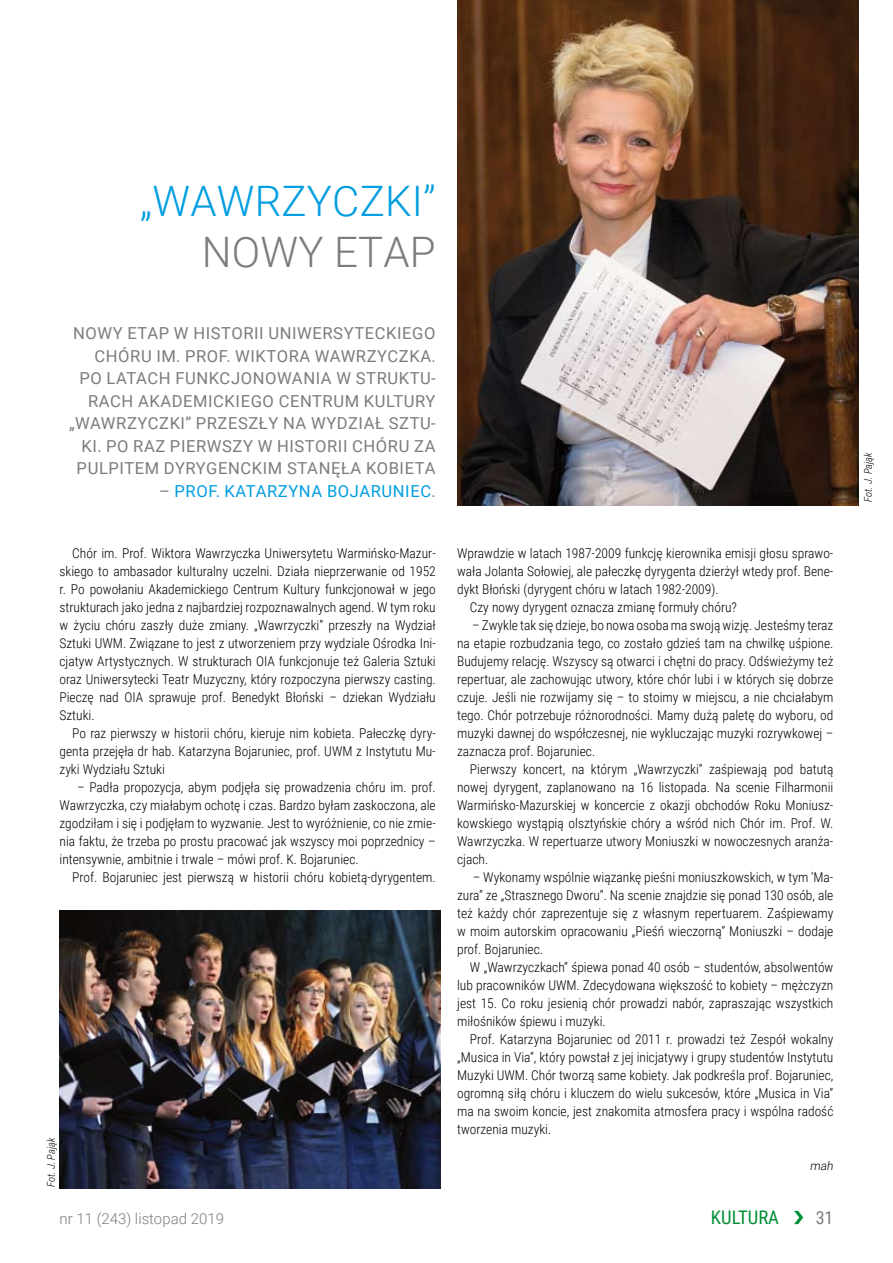
<style>
.page{position:relative;width:893px;height:1263px;background:#fff}
.page>*{position:absolute;margin:0;border:0;box-sizing:border-box;transform-origin:0 0}
.t1{font:300 42px "Roboto";letter-spacing:.005em;color:#009ee0}
.t2{font:300 42px "Roboto";letter-spacing:.005em;color:#7b7c7e}
.t3{font:18.75px "Roboto Condensed";color:#009036}
.t4{font:18px "Roboto Condensed";color:#7b7c7e}
.t5{font:16.5px "Roboto";letter-spacing:.035em;color:#7b7c7e}
.t6{font:16.5px "Roboto";color:#009ee0}
.t7{font:300 15px "Roboto";color:#7b7c7e}
.t8{font:300 13.5px/18px "Roboto Condensed";color:#000;text-align:justify}
.t9{font:italic 300 12px "Roboto";color:#000}
.t10{font:italic 300 10.5px "Roboto Condensed";color:#000}
.s1{color:#7b7c7e}
</style>
<div class="page">
<svg style="left:794px;top:1211px;width:9px;height:13px"></svg>
<img style="left:457px;top:0;width:402px;height:506px">
<img style="left:60px;top:911px;width:380px;height:277px">
<h1 class="t1" style="left:140px;top:172px;width:297px">„WAWRZYCZKI”</h1>
<h1 class="t2" style="left:202px;top:223px;width:235px">NOWY ETAP</h1>
<p class="t5" style="left:73px;top:322px;width:66px">NOWY ETAP</p>
<p class="t5" style="left:174px;top:322px;width:41px">W HISTORII</p>
<p class="t5" style="left:268px;top:322px;width:12px">UNIWERS</p>
<p class="t5" style="left:344px;top:322px;width:22px">YTECKIE</p>
<p class="t5" style="left:412px;top:322px;width:23px">GO</p>
<p class="t5" style="left:95px;top:344px;width:167px">CHÓRU IM. PROF. WIKTORA</p>
<p class="t5" style="left:315px;top:344px;width:28px">WAWRZ</p>
<p class="t5" style="left:377px;top:344px;width:22px">YCZKA</p>
<p class="t5" style="left:431px;top:344px;width:6px">.</p>
<p class="t5" style="left:79px;top:367px;width:39px">PO LATAC</p>
<p class="t5" style="left:159px;top:367px;width:29px">H FUNKCJONOWANIA</p>
<p class="t5" style="left:336px;top:367px;width:31px">W STRUKTU</p>
<p class="t5" style="left:431px;top:367px;width:6px">-</p>
<p class="t5" style="left:88px;top:389px;width:12px">RAC</p>
<p class="t5" style="left:122px;top:389px;width:39px">H AKADEMICKIE</p>
<p class="t5" style="left:251px;top:389px;width:52px">GO CENTRUM</p>
<p class="t5" style="left:364px;top:389px;width:22px">KULTUR</p>
<p class="t5" style="left:426px;top:389px;width:11px">Y</p>
<p class="t5" style="left:69px;top:412px;width:34px">„WAWRZ</p>
<p class="t5" style="left:138px;top:412px;width:21px">YCZKI</p>
<p class="t5" style="left:185px;top:412px;width:22px">” PRZESZ</p>
<p class="t5" style="left:259px;top:412px;width:88px">ŁY NA WYDZIA</p>
<p class="t5" style="left:375px;top:412px;width:35px">Ł SZTU</p>
<p class="t5" style="left:431px;top:412px;width:6px">-</p>
<p class="t5" style="left:82px;top:434px;width:63px">KI. PORAZ</p>
<p class="t5" style="left:170px;top:434px;width:12px">PIERWSZ</p>
<p class="t5" style="left:243px;top:434px;width:56px">Y W HISTORII</p>
<p class="t5" style="left:352px;top:434px;width:74px">CHÓRU ZA</p>
<p class="t5" style="left:77px;top:457px;width:11px">PULPITEM</p>
<p class="t5" style="left:164px;top:457px;width:66px">DYRYGENCKIM</p>
<p class="t5" style="left:287px;top:457px;width:12px">STAN</p>
<p class="t5" style="left:331px;top:457px;width:46px">ĘŁA KOBIETA</p>
<p class="t6" style="left:159px;top:479px;width:27px"><span class="s1">–</span> PROF</p>
<p class="t6" style="left:216px;top:479px;width:31px">. KATARZ</p>
<p class="t6" style="left:288px;top:479px;width:61px">YNA BOJARUNIEC</p>
<p class="t5" style="left:431px;top:479px;width:6px">.</p>
<p class="t8" style="left:60px;top:544px;width:378px;text-indent:13px">Chór im. Prof. Wiktora Wawrzyczka Uniwersytetu Warmińsko-Mazur&shy;skiego to ambasador kulturalny uczelni. Działa nieprzerwanie od 1952 r. Po powołaniu Akademickiego Centrum Kultury funkcjonował w jego strukturach jako jedna z najbardziej rozpoznawalnych agend. W tym roku w życiu chóru zaszły duże zmiany. „Wawrzyczki” przeszły na Wydział Sztuki UWM. Związane to jest z utworzeniem przy wydziale Ośrodka Ini&shy;cjatyw Artystycznych. W strukturach OIA funkcjonuje też Galeria Sztuki oraz Uniwersytecki Teatr Muzyczny, który rozpoczyna pierwszy casting.<br>Pieczę nad OIA sprawuje prof. Benedykt Błoński – dziekan Wydziału Sztuki.</p>
<p class="t8" style="left:60px;top:724px;width:378px;text-indent:13px">Po raz pierwszy w historii chóru, kieruje nim kobieta. Pałeczkę dyry&shy;genta przejęła dr hab. Katarzyna Bojaruniec, prof. UWM z Instytutu Mu&shy;zyki Wydziału Sztuki</p>
<p class="t8" style="left:60px;top:778px;width:378px;text-indent:17px">– Padła propozycja, abym podjęła się prowadzenia chóru im. prof.<br>Wawrzyczka, czy miałabym ochotę i czas. Bardzo byłam zaskoczona, ale zgodziłam i się i podjęłam to wyzwanie. Jest to wyróżnienie, co nie zmie&shy;nia faktu, że trzeba po prostu pracować jak wszyscy moi poprzednicy – intensywnie, ambitnie i trwale – mówi prof. K. Bojaruniec.</p>
<p class="t8" style="left:72px;top:868px;width:365px">Prof. Bojaruniec jest pierwszą w historii chóru kobietą-dyrygentem.</p>
<p class="t10" style="left:44px;top:1187px;width:51px;rotate:-90deg">Fot. J. Pająk</p>
<p class="t8" style="left:457px;top:544px;width:378px">Wprawdzie w latach 1987-2009 funkcję kierownika emisji głosu sprawo-</p>
<p class="t8" style="left:457px;top:562px;width:378px">wała Jolanta Sołowiej, ale pałeczkę dyrygenta dzierżył wtedy prof. Bene-</p>
<p class="t8" style="left:457px;top:580px;width:263px">dykt Błoński (dyrygent chóru w latach 1982-2009).</p>
<p class="t8" style="left:470px;top:598px;width:269px">Czy nowy dyrygent oznacza zmianę formuły chóru?</p>
<p class="t8" style="left:457px;top:616px;width:378px;text-indent:15px">– Zwykle tak się dzieje, bo nowa osoba ma swoją wizję. Jesteśmy teraz na etapie rozbudzania tego, co zostało gdzieś tam na chwilkę uśpione.<br>Budujemy relację. Wszyscy są otwarci i chętni do pracy. Odświeżymy też repertuar, ale zachowując utwory, które chór lubi i w których się dobrze czuje. Jeśli nie rozwijamy się – to stoimy w miejscu, a nie chciałabym tego. Chór potrzebuje różnorodności. Mamy dużą paletę do wyboru, od muzyki dawnej do współczesnej, nie wykluczając muzyki rozrywkowej – zaznacza prof. Bojaruniec.</p>
<p class="t8" style="left:457px;top:760px;width:378px;text-indent:13px">Pierwszy koncert, na którym „Wawrzyczki” zaśpiewają pod batutą nowej dyrygent, zaplanowano na 16 listopada. Na scenie Filharmonii Warmińsko-Mazurskiej w koncercie z okazji obchodów Roku Moniusz&shy;kowskiego wystąpią olsztyńskie chóry a wśród nich Chór im. Prof. W.<br>Wawrzyczka. W repertuarze utwory Moniuszki w nowoczesnych aranża&shy;cjach.</p>
<p class="t8" style="left:457px;top:868px;width:378px;text-indent:16px">– Wykonamy wspólnie wiązankę pieśni moniuszkowskich, w tym ‘Ma&shy;zura” ze „Strasznego Dworu”. Na scenie znajdzie się ponad 130 osób, ale też każdy chór zaprezentuje się z własnym repertuarem. Zaśpiewamy w moim autorskim opracowaniu „Pieśń wieczorną” Moniuszki – dodaje prof. Bojaruniec.</p>
<p class="t8" style="left:457px;top:958px;width:378px;text-indent:13px">W „Wawrzyczkach” śpiewa ponad 40 osób – studentów, absolwentów lub pracowników UWM. Zdecydowana większość to kobiety – mężczyzn jest 15. Co roku jesienią chór prowadzi nabór, zapraszając wszystkich miłośników śpiewu i muzyki.</p>
<p class="t8" style="left:457px;top:1030px;width:378px;text-indent:13px">Prof. Katarzyna Bojaruniec od 2011 r. prowadzi też Zespół wokalny „Musica in Via”, który powstał z jej inicjatywy i grupy studentów Instytutu Muzyki UWM. Chór tworzą same kobiety. Jak podkreśla prof. Bojaruniec, ogromną siłą chóru i kluczem do wielu sukcesów, które „Musica in Via” ma na swoim koncie, jest znakomita atmosfera pracy i wspólna radość tworzenia muzyki.</p>
<p class="t9" style="left:810px;top:1157px;width:25px">mah</p>
<p class="t7" style="left:60px;top:1208px;width:166px">NR 11 (243) LISTOPAD 2019</p>
<h2 class="t3" style="left:711px;top:1204px;width:70px">KULTURA</h2>
<h3 class="t4" style="left:816px;top:1205px;width:19px">31</h3>
<p class="t10" style="left:861px;top:502px;width:51px;rotate:-90deg">Fot. J. Pająk</p>
</div>
